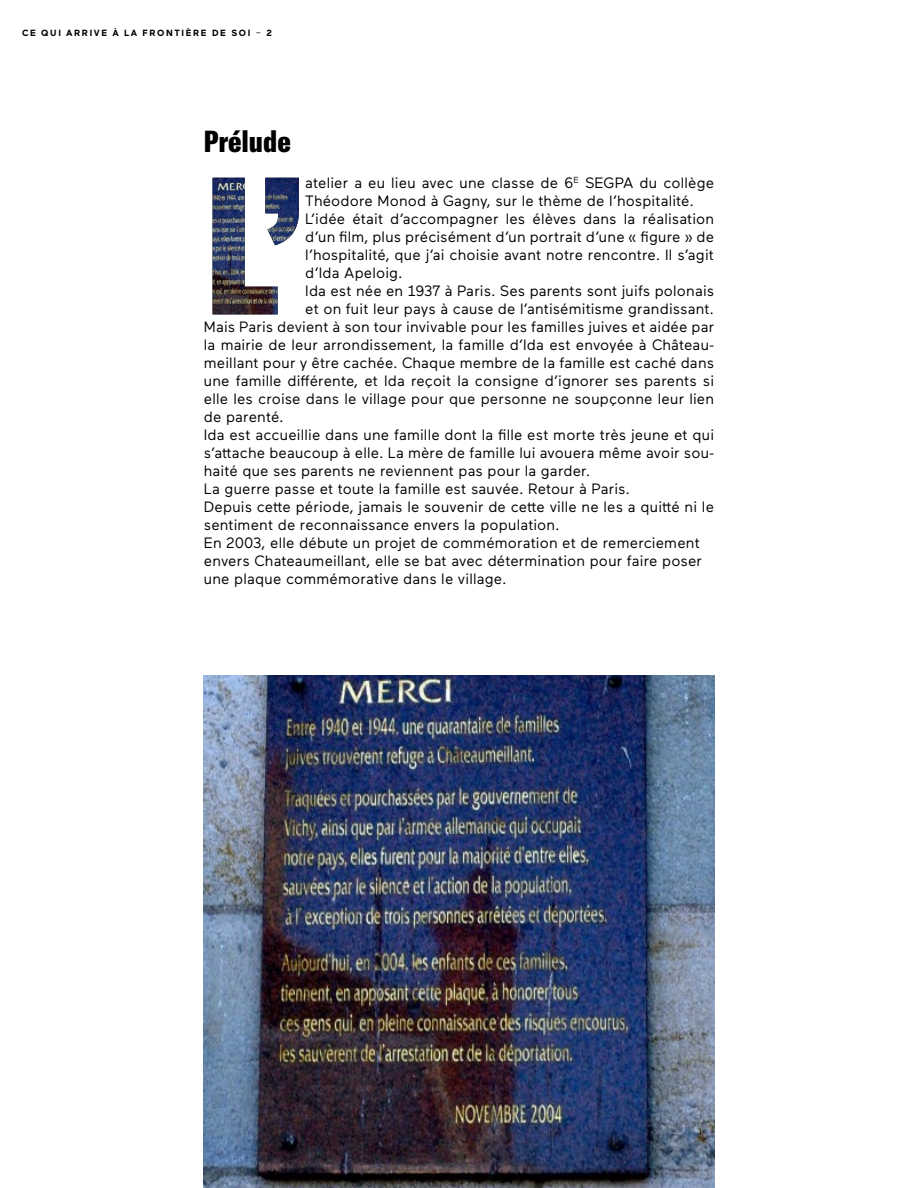
<style>
.page{position:relative;width:918px;height:1188px;background:#fff}
.page>*{position:absolute;margin:0;border:0;box-sizing:border-box;transform-origin:0 0}
.t1{font:900 extra-condensed 30px "GT America";color:#000}
.t2{font:15px "Maax";letter-spacing:.01em;color:#000}
.t3{font:700 9px "Maax";letter-spacing:.18em;color:#000}
.s1{font-weight:400}
</style>
<div class="page">
<img style="left:204px;top:675px;width:510px;height:513px">
<img style="left:213px;top:178px;width:86px;height:136px">
<p class="t3" style="left:22px;top:27px;width:251px">CE QUI ARRIVE À LA FRONTIÈRE DE SOI <span class="s1">–</span> 2</p>
<h1 class="t1" style="left:204px;top:123px;width:89px">Prélude</h1>
<p class="t2" style="left:305px;top:173px;width:410px">atelier a eu lieu avec une classe de 6<sup>E</sup> SEGPA du collège</p>
<p class="t2" style="left:305px;top:191px;width:390px">Théodore Monod à Gagny, sur le thème de l’hospitalité.</p>
<p class="t2" style="left:305px;top:209px;width:410px">L’idée était d’accompagner les élèves dans la réalisation</p>
<p class="t2" style="left:305px;top:227px;width:410px">d’un film, plus précisément d’un portrait d’une « figure » de</p>
<p class="t2" style="left:305px;top:245px;width:410px">l’hospitalité, que j’ai choisie avant notre rencontre. Il s’agit</p>
<p class="t2" style="left:305px;top:263px;width:99px">d’Ida Apeloig.</p>
<p class="t2" style="left:305px;top:281px;width:410px">Ida est née en 1937 à Paris. Ses parents sont juifs polonais</p>
<p class="t2" style="left:305px;top:299px;width:410px">et on fuit leur pays à cause de l’antisémitisme grandissant.</p>
<p class="t2" style="left:204px;top:317px;width:512px">Mais Paris devient à son tour invivable pour les familles juives et aidée par</p>
<p class="t2" style="left:204px;top:335px;width:512px">la mairie de leur arrondissement, la famille d’Ida est envoyée à Château-</p>
<p class="t2" style="left:204px;top:353px;width:512px">meillant pour y être cachée. Chaque membre de la famille est caché dans</p>
<p class="t2" style="left:204px;top:371px;width:512px">une famille différente, et Ida reçoit la consigne d’ignorer ses parents si</p>
<p class="t2" style="left:204px;top:389px;width:512px">elle les croise dans le village pour que personne ne soupçonne leur lien</p>
<p class="t2" style="left:204px;top:407px;width:81px">de parenté.</p>
<p class="t2" style="left:204px;top:425px;width:512px">Ida est accueillie dans une famille dont la fille est morte très jeune et qui</p>
<p class="t2" style="left:204px;top:443px;width:512px">s’attache beaucoup à elle. La mère de famille lui avouera même avoir sou-</p>
<p class="t2" style="left:204px;top:461px;width:388px">haité que ses parents ne reviennent pas pour la garder.</p>
<p class="t2" style="left:204px;top:479px;width:428px">La guerre passe et toute la famille est sauvée. Retour à Paris.</p>
<p class="t2" style="left:204px;top:497px;width:512px">Depuis cette période, jamais le souvenir de cette ville ne les a quitté ni le</p>
<p class="t2" style="left:204px;top:515px;width:357px">sentiment de reconnaissance envers la population.</p>
<p class="t2" style="left:204px;top:533px;width:497px">En 2003, elle débute un projet de commémoration et de remerciement</p>
<p class="t2" style="left:204px;top:551px;width:500px">envers Chateaumeillant, elle se bat avec détermination pour faire poser</p>
<p class="t2" style="left:204px;top:569px;width:304px">une plaque commémorative dans le village.</p>
</div>
